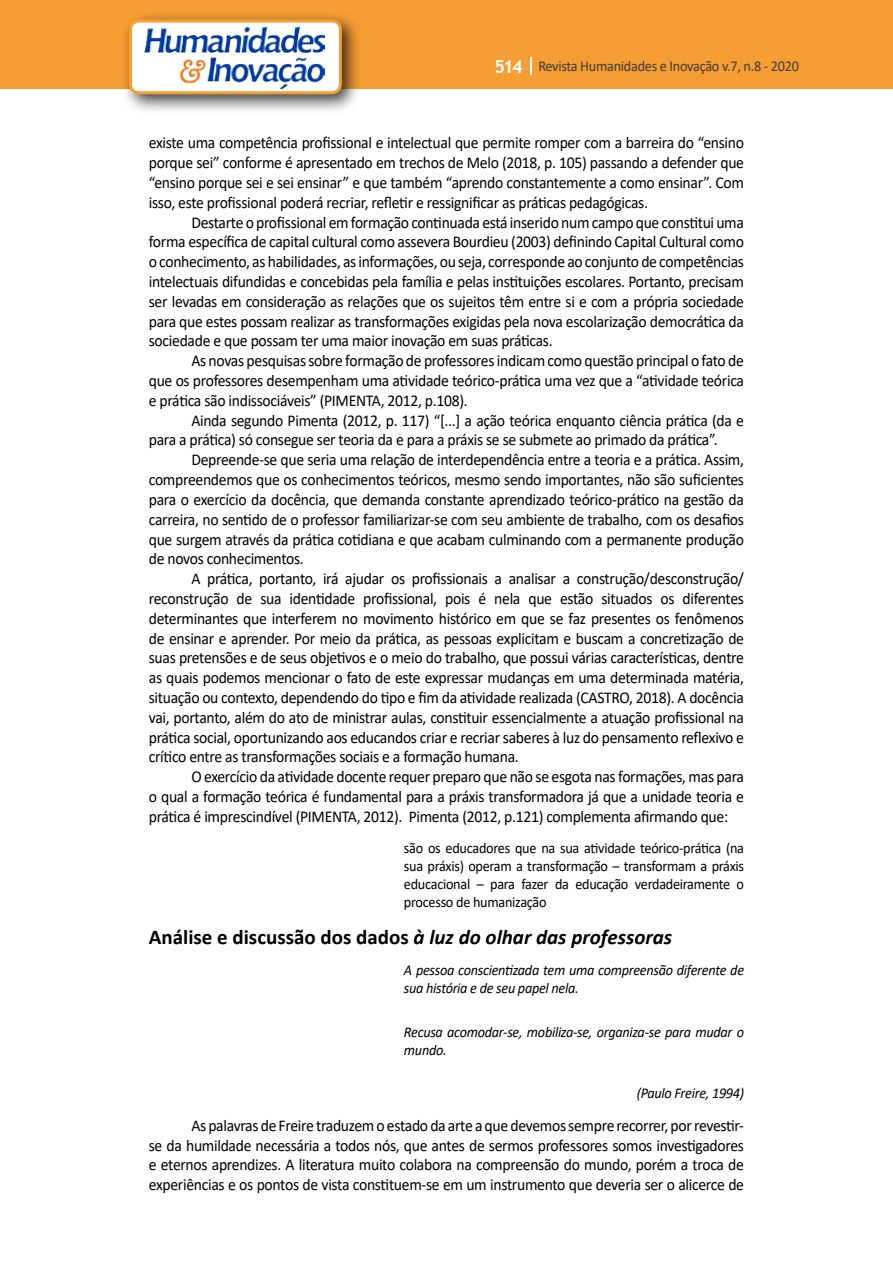
<style>
.page{position:relative;width:893px;height:1263px;background:#fff}
.page>*{position:absolute;margin:0;border:0;box-sizing:border-box;transform-origin:0 0}
.t1{font:700 21px "Calibri";color:#000}
.t2{font:16.5px/19.8px "Calibri";letter-spacing:-.02em;color:#000;text-align:justify;scale:.95 1}
.t3{font:15px/18px "Calibri";letter-spacing:-.02em;color:#000;text-align:justify;scale:.95 1}
.t4{font:italic 15px/18px "Calibri";letter-spacing:-.02em;color:#000;scale:.95 1}
.t5{font:15px "Calibri";letter-spacing:-.02em;color:#3c3c3b;scale:.95 1}
.s1{font-family:"Trebuchet MS";font-weight:700;font-size:18px;color:#fff}
.s2{font-style:italic}
</style>
<div class="page">
<div style="left:0;top:0;width:893px;height:88px;background:#f69e34"></div>
<svg style="left:530px;top:57px;width:2px;height:18px"></svg>
<div style="left:121px;top:11px;width:241px;height:103px;background:#000;opacity:.75"></div>
<div style="left:130px;top:21px;width:210px;height:72px;background:#fff;border-radius:9px"></div>
<img style="left:144px;top:27px;width:181px;height:62px">
<div style="left:129px;top:19px;width:213px;height:75px;border:3px solid #f69e34;border-radius:9px"></div>
<p class="t5" style="left:495px;top:56px;width:322px"><span class="s1">514</span> Revista Humanidades e Inovação v.7, n.8 - 2020</p>
<p class="t2" style="left:149px;top:133px;width:628px">existe uma competência profissional e intelectual que permite romper com a barreira do “ensino porque sei” conforme é apresentado em trechos de Melo (2018, p. 105) passando a defender que “ensino porque sei e sei ensinar” e que também “aprendo constantemente a como ensinar”. Com isso, este profissional poderá recriar, refletir e ressignificar as práticas pedagógicas.</p>
<p class="t2" style="left:149px;top:212px;width:628px;text-indent:43px">Destarte o profissional em formação continuada está inserido num campo que constitui uma forma específica de capital cultural como assevera Bourdieu (2003) definindo Capital Cultural como o conhecimento, as habilidades, as informações, ou seja, corresponde ao conjunto de competências intelectuais difundidas e concebidas pela família e pelas instituições escolares. Portanto, precisam ser levadas em consideração as relações que os sujeitos têm entre si e com a própria sociedade para que estes possam realizar as transformações exigidas pela nova escolarização democrática da sociedade e que possam ter uma maior inovação em suas práticas.</p>
<p class="t2" style="left:149px;top:350px;width:628px;text-indent:43px">As novas pesquisas sobre formação de professores indicam como questão principal o fato de que os professores desempenham uma atividade teórico-prática uma vez que a “atividade teórica e prática são indissociáveis” (PIMENTA, 2012, p.108).</p>
<p class="t2" style="left:149px;top:410px;width:628px;text-indent:43px">Ainda segundo Pimenta (2012, p. 117) “[...] a ação teórica enquanto ciência prática (da e para a prática) só consegue ser teoria da e para a práxis se se submete ao primado da prática”.</p>
<p class="t2" style="left:149px;top:449px;width:628px;text-indent:43px">Depreende-se que seria uma relação de interdependência entre a teoria e a prática. Assim, compreendemos que os conhecimentos teóricos, mesmo sendo importantes, não são suficientes para o exercício da docência, que demanda constante aprendizado teórico-prático na gestão da carreira, no sentido de o professor familiarizar-se com seu ambiente de trabalho, com os desafios que surgem através da prática cotidiana e que acabam culminando com a permanente produção de novos conhecimentos.</p>
<p class="t2" style="left:149px;top:568px;width:628px;text-indent:43px">A prática, portanto, irá ajudar os profissionais a analisar a construção/desconstrução/ reconstrução de sua identidade profissional, pois é nela que estão situados os diferentes determinantes que interferem no movimento histórico em que se faz presentes os fenômenos de ensinar e aprender. Por meio da prática, as pessoas explicitam e buscam a concretização de suas pretensões e de seus objetivos e o meio do trabalho, que possui várias características, dentre as quais podemos mencionar o fato de este expressar mudanças em uma determinada matéria, situação ou contexto, dependendo do tipo e fim da atividade realizada (CASTRO, 2018). A docência vai, portanto, além do ato de ministrar aulas, constituir essencialmente a atuação profissional na prática social, oportunizando aos educandos criar e recriar saberes à luz do pensamento reflexivo e crítico entre as transformações sociais e a formação humana.</p>
<p class="t2" style="left:149px;top:766px;width:628px;text-indent:43px">O exercício da atividade docente requer preparo que não se esgota nas formações, mas para o qual a formação teórica é fundamental para a práxis transformadora já que a unidade teoria e prática é imprescindível (PIMENTA, 2012). Pimenta (2012, p.121) complementa afirmando que:</p>
<p class="t3" style="left:404px;top:838px;width:360px">são os educadores que na sua atividade teórico-prática (na sua práxis) operam a transformação – transformam a práxis educacional – para fazer da educação verdadeiramente o processo de humanização</p>
<p class="t1" style="left:149px;top:923px;width:525px">Análise e discussão dos dados <span class="s2">à luz do olhar das professoras</span></p>
<p class="t4" style="left:404px;top:960px;width:360px">A pessoa conscientizada tem uma compreensão diferente de sua história e de seu papel nela.</p>
<p class="t4" style="left:404px;top:1022px;width:359px">Recusa acomodar-se, mobiliza-se, organiza-se para mudar o mundo.</p>
<p class="t4" style="left:637px;top:1084px;width:115px">(Paulo Freire, 1994)</p>
<p class="t2" style="left:149px;top:1115px;width:628px;text-indent:43px">As palavras de Freire traduzem o estado da arte a que devemos sempre recorrer, por revestir&shy;se da humildade necessária a todos nós, que antes de sermos professores somos investigadores e eternos aprendizes. A literatura muito colabora na compreensão do mundo, porém a troca de experiências e os pontos de vista constituem-se em um instrumento que deveria ser o alicerce de</p>
</div>
